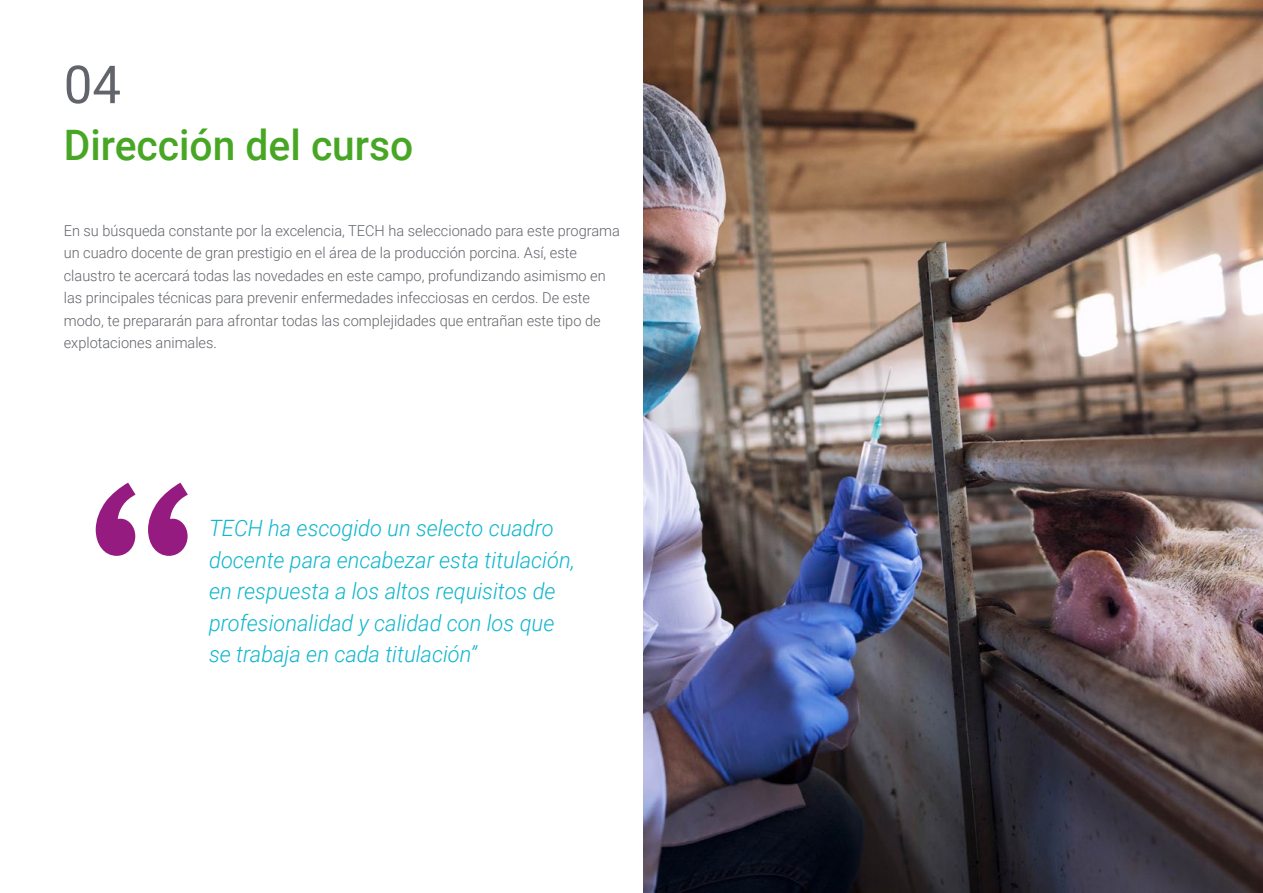
<style>
.page{position:relative;width:1263px;height:893px;background:#fff}
.page>*{position:absolute;margin:0;border:0;box-sizing:border-box;transform-origin:0 0}
.t1{font:52.5px "Roboto";color:#61646a}
.t2{font:500 42px "Roboto";color:#48a625}
.t3{font:italic 300 22.5px/31.5px "Roboto";color:#0fb6cf}
.t4{font:300 15px/22.5px "Roboto";color:#61646a}
</style>
<div class="page">
<img style="left:643px;top:0;width:620px;height:893px">
<svg style="left:96px;top:483px;width:92px;height:73px"></svg>
<h1 class="t1" style="left:64px;top:48px;width:59px">04</h1>
<h2 class="t2" style="left:64px;top:115px;width:351px">Dirección del curso</h2>
<p class="t4" style="left:64px;top:218px;width:558px">En su búsqueda constante por la excelencia, TECH ha seleccionado para este programa un cuadro docente de gran prestigio en el área de la producción porcina. Así, este claustro te acercará todas las novedades en este campo, profundizando asimismo en las principales técnicas para prevenir enfermedades infecciosas en cerdos. De este modo, te prepararán para afrontar todas las complejidades que entrañan este tipo de explotaciones animales.</p>
<h3 class="t3" style="left:209px;top:512px;width:367px">TECH ha escogido un selecto cuadro docente para encabezar esta titulación, en respuesta a los altos requisitos de profesionalidad y calidad con los que se trabaja en cada titulación”</h3>
</div>
